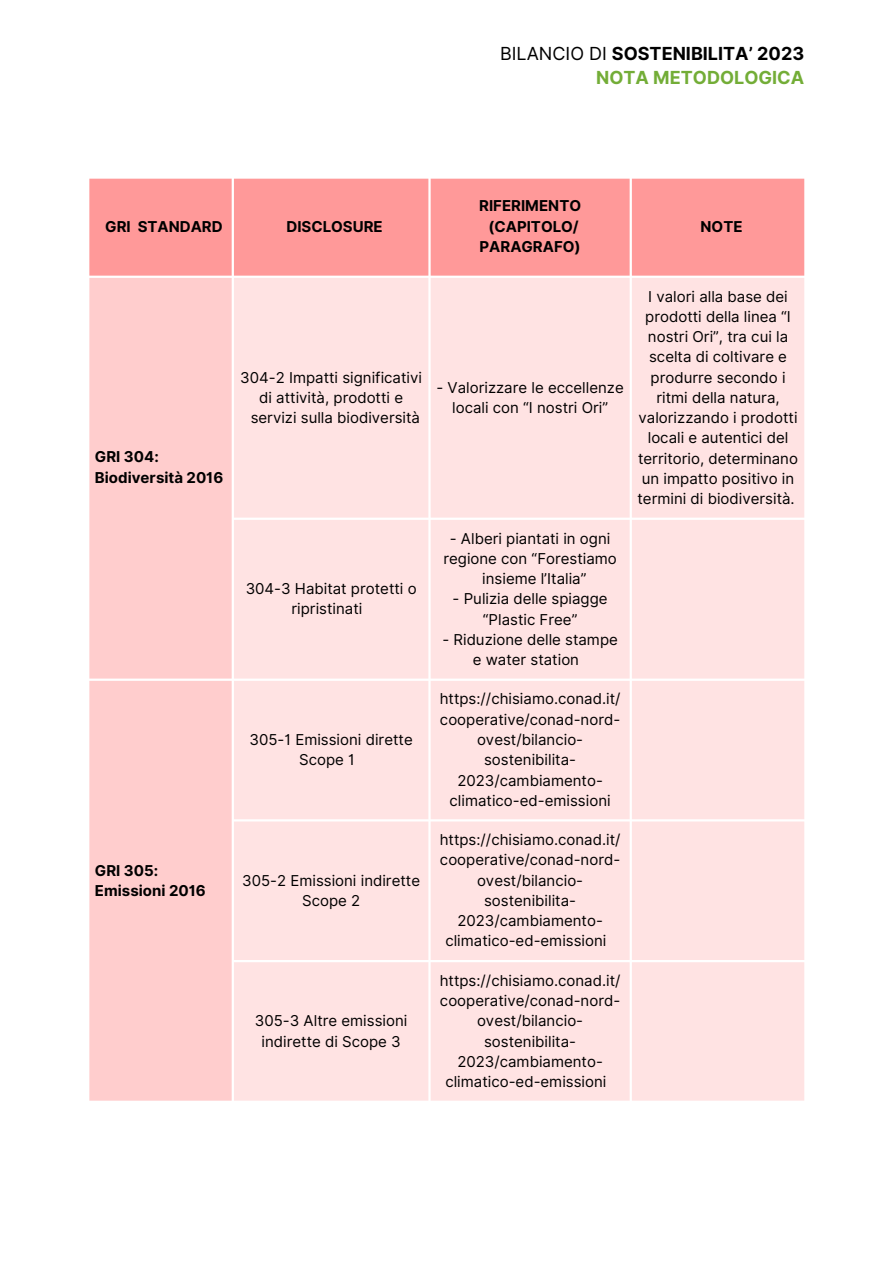
<style>
.page{position:relative;width:894px;height:1264px;background:#fff}
.page>*{position:absolute;margin:0;border:0;box-sizing:border-box;transform-origin:0 0}
.t1{font:700 18px/24.8px "Inter";color:#000;text-align:right}
.t2{font:15px/20.2px "Inter";color:#000;text-align:center}
.t3{font:700 15px/20.2px "Inter";color:#000}
.s1{font-weight:400}
.s2{color:#73ad37}
</style>
<div class="page">
<div style="left:89px;top:179px;width:715px;height:97px;background:#f99"></div>
<div style="left:89px;top:278px;width:142px;height:822px;background:#ffcdcd"></div>
<div style="left:234px;top:278px;width:570px;height:822px;background:#ffe3e3"></div>
<p class="t1" style="left:500px;top:41px;width:305px"><span class="s1">BILANCIO DI</span> SOSTENIBILITA’ 2023<br><span class="s2">NOTA METODOLOGICA</span></p>
<h1 class="t3" style="left:105px;top:216px;width:119px">GRI STANDARD</h1>
<p class="t3" style="left:286px;top:216px;width:98px">DISCLOSURE</p>
<p class="t3" style="left:95px;top:447px;width:130px">GRI 304:<br>Biodiversità 2016</p>
<p class="t2" style="left:240px;top:367px;width:183px">304-2 Impatti significativi di attività, prodotti e</p>
<p class="t2" style="left:250px;top:407px;width:171px">servizi sulla biodiversità</p>
<p class="t2" style="left:245px;top:578px;width:172px">304-3 Habitat protetti o ripristinati</p>
<p class="t2" style="left:249px;top:729px;width:165px">305-1 Emissioni dirette<br>Scope 1</p>
<p class="t3" style="left:95px;top:860px;width:112px">GRI 305:<br>Emissioni 2016</p>
<p class="t2" style="left:242px;top:870px;width:179px">305-2 Emissioni indirette<br>Scope 2</p>
<p class="t2" style="left:255px;top:1010px;width:154px">305-3 Altre emissioni indirette di Scope 3</p>
<p class="t3" style="left:479px;top:196px;width:103px">RIFERIMENTO</p>
<p class="t3" style="left:488px;top:216px;width:92px">(CAPITOLO/</p>
<p class="t3" style="left:479px;top:236px;width:103px">PARAGRAFO)</p>
<p class="t2" style="left:436px;top:377px;width:189px">- Valorizzare le eccellenze locali con “I nostri Ori”</p>
<p class="t2" style="left:443px;top:528px;width:175px">- Alberi piantati in ogni regione con “Forestiamo</p>
<p class="t2" style="left:482px;top:568px;width:106px">insieme l’Italia”</p>
<p class="t2" style="left:452px;top:588px;width:156px">- Pulizia delle spiagge “Plastic Free”</p>
<p class="t2" style="left:442px;top:629px;width:177px">- Riduzione delle stampe e water station</p>
<p class="t2" style="left:439px;top:689px;width:182px">https://chisiamo.conad.it/ cooperative/conad-nord&shy;ovest/bilancio&shy;sostenibilita-<br>2023/cambiamento&shy;climatico-ed-emissioni</p>
<p class="t2" style="left:439px;top:829px;width:182px">https://chisiamo.conad.it/ cooperative/conad-nord&shy;ovest/bilancio&shy;sostenibilita-<br>2023/cambiamento&shy;climatico-ed-emissioni</p>
<p class="t2" style="left:439px;top:970px;width:182px">https://chisiamo.conad.it/ cooperative/conad-nord&shy;ovest/bilancio&shy;sostenibilita-<br>2023/cambiamento&shy;climatico-ed-emissioni</p>
<p class="t3" style="left:700px;top:216px;width:43px">NOTE</p>
<p class="t2" style="left:637px;top:286px;width:162px">I valori alla base dei prodotti della linea “I nostri Ori”, tra cui la scelta di coltivare e produrre secondo i ritmi della natura, valorizzando i prodotti locali e autentici del territorio, determinano un impatto positivo in termini di biodiversità.</p>
</div>
